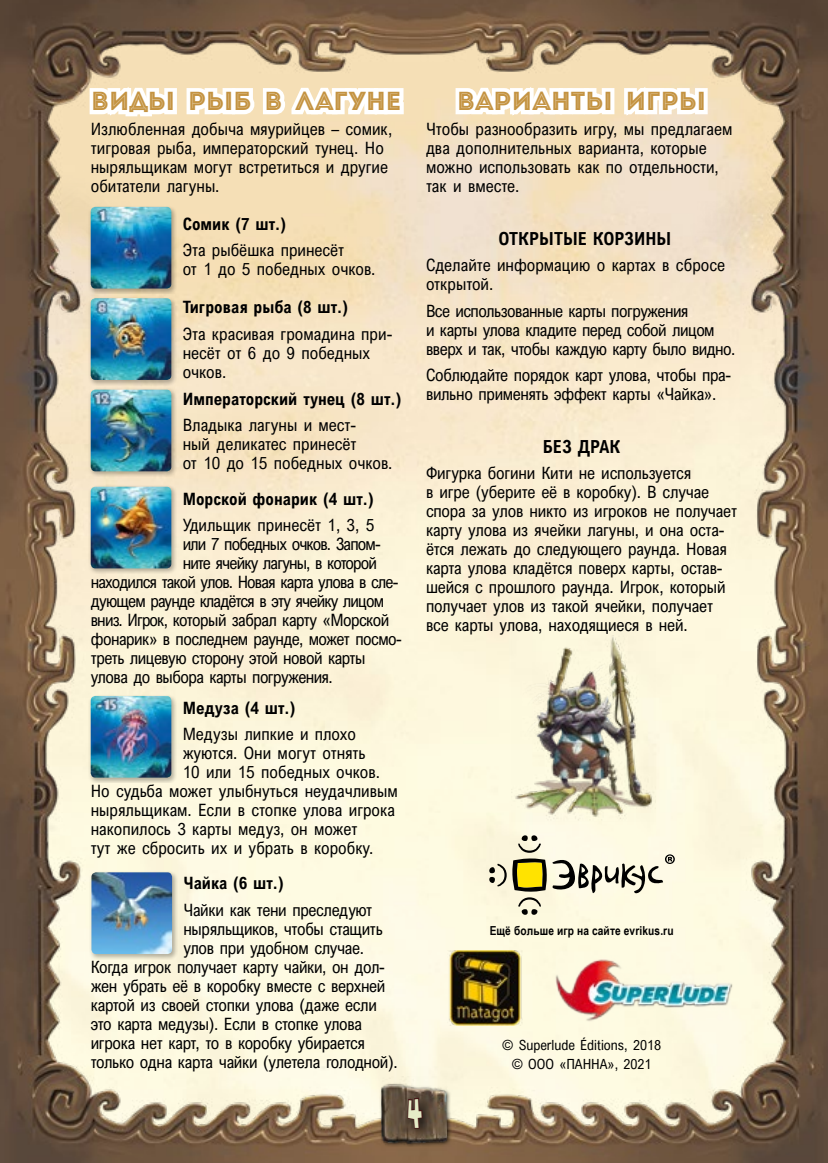
<style>
.page{position:relative;width:828px;height:1163px;background:#fff}
.page>*{position:absolute;margin:0;border:0;box-sizing:border-box;transform-origin:0 0}
.t1{font:26px "Intro Inline";color:#c49341}
.t2{font:26px "Geekabyte 2";color:#e5ecc7}
.t3{font:700 18px "Arial Nova Cond";color:#000}
.t4{font:17px/19px "Arial Nova Cond";letter-spacing:-.015em;color:#000}
.t5{font:17px "Arial Nova Cond";letter-spacing:-.05em;color:#000}
.t6{font:700 17px "Arial Nova Cond";color:#000}
.t7{font:14px/19px "Arial Nova Cond";color:#000;text-align:center}
.t8{font:700 12.4px "Arial Narrow";letter-spacing:.01em;color:#000}
</style>
<div class="page">
<img style="left:0;top:0;width:828px;height:1162px">
<div style="left:379px;top:1081px;width:72px;height:65px;background:#000;opacity:.75"></div>
<img style="left:382px;top:1075px;width:64px;height:74px">
<div style="left:400px;top:1091px;width:38px;height:53px;background:#000;opacity:.75"></div>
<svg style="left:406px;top:1096px;width:18px;height:33px"></svg>
<svg style="left:451px;top:59px;width:260px;height:66px"></svg>
<svg style="left:86px;top:56px;width:322px;height:69px"></svg>
<div style="left:89px;top:205px;width:88px;height:89px;background:#000;opacity:.3"></div>
<img style="left:91px;top:207px;width:80px;height:81px">
<div style="left:89px;top:296px;width:88px;height:89px;background:#000;opacity:.3"></div>
<img style="left:91px;top:298px;width:80px;height:82px">
<div style="left:89px;top:387px;width:88px;height:89px;background:#000;opacity:.3"></div>
<img style="left:91px;top:389px;width:80px;height:82px">
<div style="left:89px;top:693px;width:88px;height:90px;background:#000;opacity:.3"></div>
<img style="left:91px;top:695px;width:80px;height:82px">
<div style="left:89px;top:870px;width:89px;height:89px;background:#000;opacity:.3"></div>
<img style="left:91px;top:872px;width:81px;height:81px">
<div style="left:89px;top:484px;width:88px;height:89px;background:#000;opacity:.3"></div>
<img style="left:91px;top:486px;width:80px;height:82px">
<img style="left:511px;top:624px;width:144px;height:197px">
<svg style="left:489px;top:835px;width:186px;height:79px;background:#dcd8bc"></svg>
<img style="left:553px;top:955px;width:184px;height:66px">
<img style="left:447px;top:950px;width:75px;height:75px">
<h1 class="t1" style="left:91px;top:86px;width:312px">ВИДЫ РЫБ В ЛАГУНЕ</h1>
<p class="t4" style="left:91px;top:119px;width:303px">Излюбленная добыча мяурийцев – сомик, тигровая рыба, императорский тунец. Но ныряльщикам могут встретиться и другие обитатели лагуны.</p>
<p class="t6" style="left:183px;top:213px;width:105px">Сомик (7 шт.)</p>
<p class="t4" style="left:183px;top:240px;width:194px">Эта рыбёшка принесёт<br>от 1 до 5 победных очков.</p>
<p class="t6" style="left:183px;top:296px;width:167px">Тигровая рыба (8 шт.)</p>
<p class="t4" style="left:183px;top:324px;width:211px">Эта красивая громадина при&shy;несёт от 6 до 9 победных очков.</p>
<p class="t6" style="left:183px;top:388px;width:220px">Императорский тунец (8 шт.)</p>
<p class="t4" style="left:183px;top:415px;width:211px">Владыка лагуны и мест-<br>ный деликатес принесёт<br>от 10 до 15 победных очков.</p>
<p class="t6" style="left:183px;top:488px;width:193px">Морской фонарик (4 шт.)</p>
<p class="t4" style="left:183px;top:515px;width:193px">Удильщик принесёт 1, 3, 5</p>
<p class="t5" style="left:183px;top:533px;width:199px">или 7 победных очков. Запом-</p>
<p class="t5" style="left:183px;top:552px;width:196px">ните ячейку лагуны, в которой</p>
<p class="t5" style="left:91px;top:571px;width:309px">находился такой улов. Новая карта улова в сле-</p>
<p class="t5" style="left:91px;top:590px;width:295px">дующем раунде кладётся в эту ячейку лицом</p>
<p class="t4" style="left:91px;top:610px;width:300px">вниз. Игрок, который забрал карту «Морской</p>
<p class="t4" style="left:91px;top:629px;width:313px">фонарик» в последнем раунде, может посмо-</p>
<p class="t4" style="left:91px;top:648px;width:276px">треть лицевую сторону этой новой карты</p>
<p class="t4" style="left:91px;top:667px;width:243px">улова до выбора карты погружения.</p>
<p class="t6" style="left:183px;top:697px;width:114px">Медуза (4 шт.)</p>
<p class="t4" style="left:183px;top:724px;width:175px">Медузы липкие и плохо</p>
<p class="t4" style="left:183px;top:743px;width:185px">жуются. Они могут отнять</p>
<p class="t4" style="left:183px;top:762px;width:199px">10 или 15 победных очков.</p>
<p class="t4" style="left:91px;top:781px;width:309px">Но судьба может улыбнуться неудачливым</p>
<p class="t4" style="left:91px;top:800px;width:306px">ныряльщикам. Если в стопке улова игрока</p>
<p class="t4" style="left:91px;top:819px;width:268px">накопилось 3 карты медуз, он может</p>
<p class="t4" style="left:91px;top:838px;width:284px">тут же сбросить их и убрать в коробку.</p>
<p class="t6" style="left:183px;top:872px;width:102px">Чайка (6 шт.)</p>
<p class="t4" style="left:183px;top:899px;width:190px">Чайки как тени преследуют</p>
<p class="t4" style="left:183px;top:918px;width:201px">ныряльщиков, чтобы стащить</p>
<p class="t4" style="left:183px;top:937px;width:182px">улов при удобном случае.</p>
<p class="t4" style="left:91px;top:956px;width:296px">Когда игрок получает карту чайки, он дол-</p>
<p class="t4" style="left:91px;top:975px;width:296px">жен убрать её в коробку вместе с верхней</p>
<p class="t4" style="left:91px;top:994px;width:288px">картой из своей стопки улова (даже если</p>
<p class="t4" style="left:91px;top:1013px;width:273px">это карта медузы). Если в стопке улова</p>
<p class="t4" style="left:91px;top:1032px;width:276px">игрока нет карт, то в коробку убирается</p>
<p class="t4" style="left:91px;top:1051px;width:308px">только одна карта чайки (улетела голодной).</p>
<h1 class="t1" style="left:457px;top:86px;width:250px">ВАРИАНТЫ ИГРЫ</h1>
<p class="t4" style="left:426px;top:119px;width:308px">Чтобы разнообразить игру, мы предлагаем два дополнительных варианта, которые можно использовать как по отдельности, так и вместе.</p>
<p class="t3" style="left:498px;top:227px;width:174px">ОТКРЫТЫЕ КОРЗИНЫ</p>
<p class="t4" style="left:426px;top:255px;width:300px">Сделайте информацию о картах в сбросе открытой.</p>
<p class="t4" style="left:426px;top:301px;width:311px">Все использованные карты погружения<br>и карты улова кладите перед собой лицом вверх и так, чтобы каждую карту было видно.</p>
<p class="t4" style="left:426px;top:365px;width:307px">Соблюдайте порядок карт улова, чтобы пра&shy;вильно применять эффект карты «Чайка».</p>
<p class="t3" style="left:543px;top:435px;width:79px">БЕЗ ДРАК</p>
<p class="t4" style="left:426px;top:463px;width:313px">Фигурка богини Кити не используется<br>в игре (уберите её в коробку). В случае спора за улов никто из игроков не получает карту улова из ячейки лагуны, и она оста&shy;ётся лежать до следующего раунда. Новая карта улова кладётся поверх карты, остав&shy;шейся с прошлого раунда. Игрок, который получает улов из такой ячейки, получает все карты улова, находящиеся в ней.</p>
<p class="t8" style="left:490px;top:920px;width:185px">Ещё больше игр на сайте evrikus.ru</p>
<p class="t7" style="left:502px;top:1035px;width:160px">© Superlude Éditions, 2018 © ООО «ПАННА», 2021</p>
<h1 class="t2" style="left:408px;top:1090px;width:13px">4</h1>
</div>
